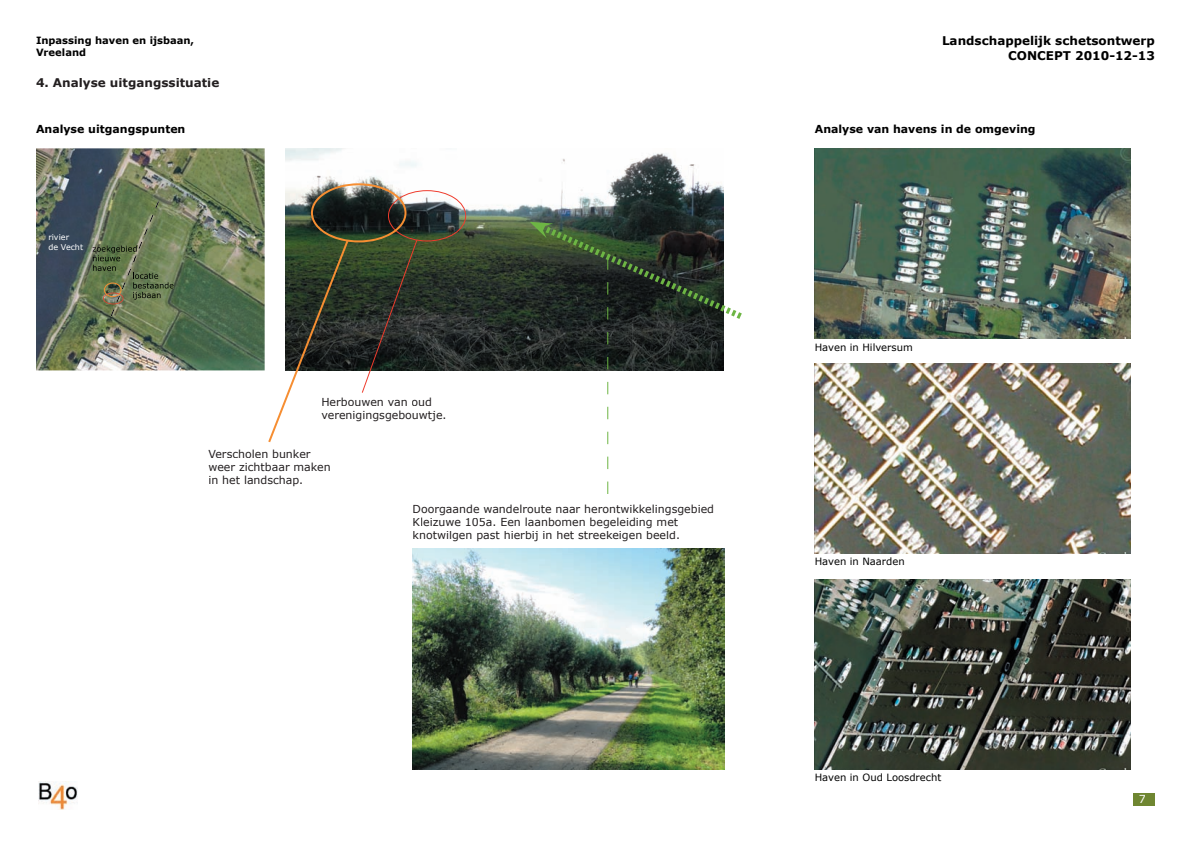
<style>
.page{position:relative;width:1191px;height:842px;background:#fff}
.page>*{position:absolute;margin:0;border:0;box-sizing:border-box;transform-origin:0 0}
.t1{font:700 12px/14.4px "Verdana";color:#000;text-align:right}
.t2{font:700 12px "Verdana";color:#231f20}
.t3{font:11px/13.2px "Verdana";color:#231f20}
.t4{font:700 11px "Verdana";color:#000}
.t5{font:11px "Verdana";color:#fff}
.t6{font:10px "Verdana";color:#000}
.t7{font:700 10px/12px "Verdana";color:#000}
.t8{font:8px/9.6px "Verdana";color:#fff}
</style>
<div class="page">
<div style="left:1133px;top:793px;width:22px;height:13px;background:#6f8631"></div>
<img style="left:38px;top:782px;width:40px;height:28px">
<img style="left:413px;top:549px;width:311px;height:220px">
<img style="left:814px;top:149px;width:316px;height:190px">
<img style="left:814px;top:363px;width:316px;height:190px">
<img style="left:814px;top:579px;width:316px;height:190px">
<img style="left:285px;top:148px;width:438px;height:222px">
<img style="left:36px;top:148px;width:229px;height:222px">
<img style="left:135px;top:201px;width:24px;height:81px">
<img style="left:111px;top:230px;width:24px;height:86px">
<svg style="left:103px;top:283px;width:20px;height:21px"></svg>
<svg style="left:268px;top:183px;width:198px;height:259px"></svg>
<svg style="left:530px;top:222px;width:212px;height:98px;background:#384438"></svg>
<svg style="left:607px;top:332px;width:1px;height:12px"></svg>
<svg style="left:607px;top:357px;width:1px;height:12px"></svg>
<svg style="left:607px;top:382px;width:1px;height:12px"></svg>
<svg style="left:607px;top:407px;width:1px;height:12px"></svg>
<svg style="left:607px;top:432px;width:1px;height:12px"></svg>
<svg style="left:607px;top:457px;width:1px;height:12px"></svg>
<svg style="left:607px;top:481px;width:1px;height:13px"></svg>
<img style="left:135px;top:273px;width:24px;height:6px">
<img style="left:133px;top:282px;width:41px;height:7px">
<img style="left:133px;top:292px;width:27px;height:8px">
<svg style="left:93px;top:247px;width:3px;height:5px"></svg>
<img style="left:97px;top:246px;width:40px;height:7px">
<img style="left:93px;top:255px;width:22px;height:6px">
<svg style="left:116px;top:257px;width:5px;height:4px"></svg>
<img style="left:93px;top:265px;width:23px;height:6px">
<p class="t7" style="left:36px;top:34px;width:160px">Inpassing haven en ijsbaan,<br>Vreeland</p>
<p class="t1" style="left:942px;top:33px;width:214px">Landschappelijk schetsontwerp<br>CONCEPT 2010-12-13</p>
<p class="t2" style="left:36px;top:75px;width:185px">4. Analyse uitgangssituatie</p>
<p class="t4" style="left:36px;top:121px;width:151px">Analyse uitgangspunten</p>
<p class="t4" style="left:814px;top:121px;width:222px">Analyse van havens in de omgeving</p>
<p class="t8" style="left:48px;top:232px;width:36px">rivier<br>de Vecht</p>
<p class="t3" style="left:321px;top:395px;width:127px">Herbouwen van oud verenigingsgebouwtje.</p>
<p class="t3" style="left:208px;top:447px;width:124px">Verscholen bunker weer zichtbaar maken in het landschap.</p>
<p class="t3" style="left:412px;top:502px;width:303px">Doorgaande wandelroute naar herontwikkelingsgebied<br>Kleizuwe 105a. Een laanbomen begeleiding met knotwilgen past hierbij in het streekeigen beeld.</p>
<p class="t6" style="left:814px;top:340px;width:99px">Haven in Hilversum</p>
<p class="t6" style="left:814px;top:554px;width:91px">Haven in Naarden</p>
<p class="t6" style="left:814px;top:770px;width:128px">Haven in Oud Loosdrecht</p>
<p class="t5" style="left:1138px;top:792px;width:8px">7</p>
</div>
